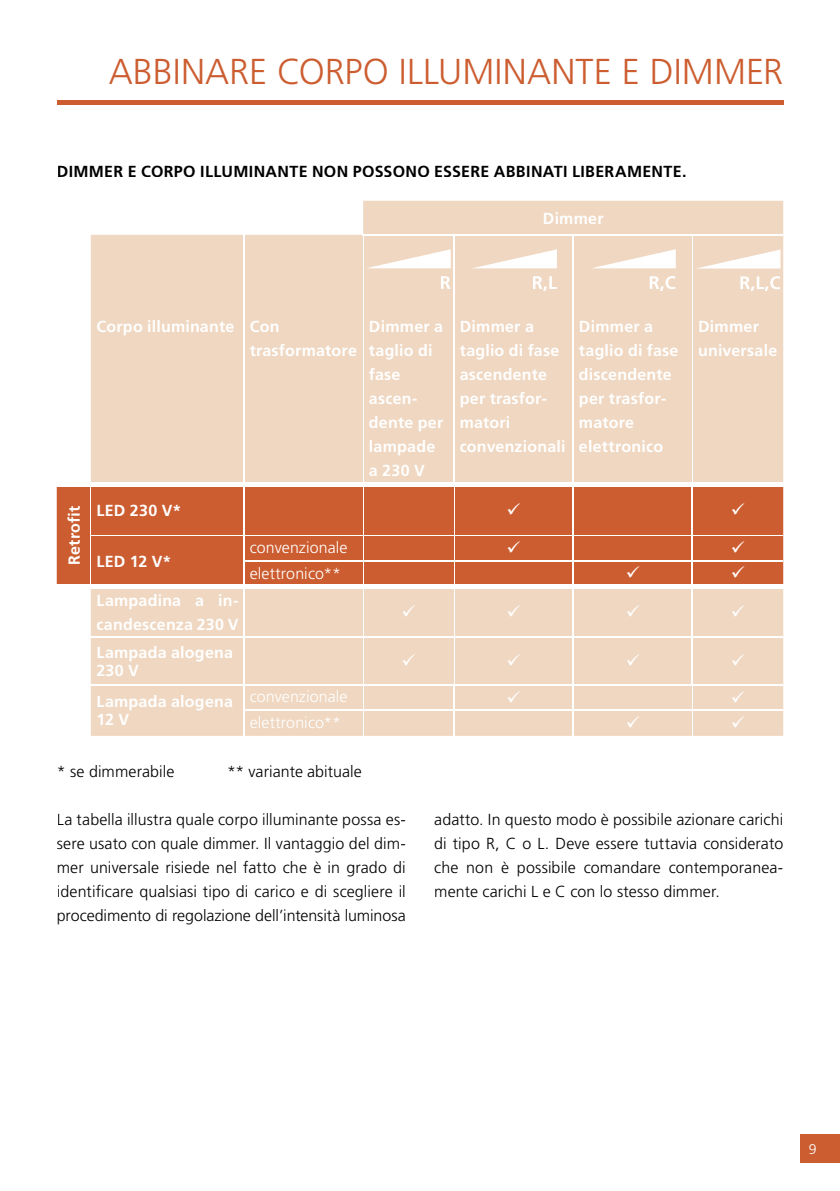
<style>
.page{position:relative;width:840px;height:1191px;background:#fff}
.page>*{position:absolute;margin:0;border:0;box-sizing:border-box;transform-origin:0 0}
.t1{font:300 36px "Frutiger LT Std";color:#cc5d30}
.t2{font:300 16px/24px "Frutiger LT Std";color:#000;text-align:justify}
.t3{font:700 16px/24px "Frutiger LT Std";letter-spacing:.015em;color:#fff}
.t4{font:700 16px "Frutiger LT Std";letter-spacing:.02em;color:#000}
.t5{font:300 16px "Frutiger LT Std";letter-spacing:.005em;color:#fff}
.t6{font:300 14px "Frutiger LT Std";color:#fff}
</style>
<div class="page">
<div style="left:799px;top:1134px;width:40px;height:28px;background:#cc5d30"></div>
<hr style="left:57px;top:101px;width:725px;height:4px;background:#cc5d30">
<div style="left:91px;top:201px;width:691px;height:535px;background:#efd7c1"></div>
<div style="left:57px;top:486px;width:725px;height:98px;background:#cc5d30"></div>
<hr style="left:91px;top:482px;width:152px;height:4px;background:#fff">
<hr style="left:244px;top:482px;width:118px;height:4px;background:#fff">
<hr style="left:363px;top:482px;width:90px;height:4px;background:#fff">
<hr style="left:454px;top:482px;width:118px;height:4px;background:#fff">
<hr style="left:573px;top:482px;width:118px;height:4px;background:#fff">
<hr style="left:692px;top:482px;width:90px;height:4px;background:#fff">
<hr style="left:91px;top:584px;width:152px;height:4px;background:#fff">
<hr style="left:244px;top:584px;width:118px;height:4px;background:#fff">
<hr style="left:363px;top:584px;width:90px;height:4px;background:#fff">
<hr style="left:454px;top:584px;width:118px;height:4px;background:#fff">
<hr style="left:573px;top:584px;width:118px;height:4px;background:#fff">
<hr style="left:692px;top:584px;width:90px;height:4px;background:#fff">
<hr style="left:90px;top:486px;width:1px;height:49px;background:#fff">
<hr style="left:243px;top:484px;width:1px;height:51px;background:#fff">
<hr style="left:362px;top:484px;width:1px;height:51px;background:#fff">
<hr style="left:453px;top:484px;width:1px;height:51px;background:#fff">
<hr style="left:572px;top:484px;width:1px;height:51px;background:#fff">
<hr style="left:691px;top:484px;width:1px;height:51px;background:#fff">
<hr style="left:90px;top:535px;width:154px;height:1px;background:#fff">
<hr style="left:244px;top:535px;width:119px;height:1px;background:#fff">
<hr style="left:363px;top:535px;width:91px;height:1px;background:#fff">
<hr style="left:454px;top:535px;width:119px;height:1px;background:#fff">
<hr style="left:573px;top:535px;width:119px;height:1px;background:#fff">
<hr style="left:692px;top:535px;width:90px;height:1px;background:#fff">
<hr style="left:243px;top:560px;width:120px;height:1px;background:#fff">
<svg style="left:243px;top:536px;width:1px;height:50px"></svg>
<hr style="left:363px;top:560px;width:91px;height:1px;background:#fff">
<svg style="left:362px;top:536px;width:1px;height:50px"></svg>
<hr style="left:454px;top:560px;width:119px;height:1px;background:#fff">
<svg style="left:453px;top:536px;width:1px;height:50px"></svg>
<hr style="left:573px;top:560px;width:119px;height:1px;background:#fff">
<svg style="left:572px;top:536px;width:1px;height:50px"></svg>
<hr style="left:692px;top:560px;width:90px;height:1px;background:#fff">
<svg style="left:691px;top:536px;width:1px;height:50px"></svg>
<svg style="left:90px;top:536px;width:1px;height:48px"></svg>
<hr style="left:243px;top:586px;width:1px;height:51px;background:#fff">
<hr style="left:362px;top:586px;width:1px;height:51px;background:#fff">
<hr style="left:453px;top:586px;width:1px;height:51px;background:#fff">
<hr style="left:572px;top:586px;width:1px;height:51px;background:#fff">
<hr style="left:691px;top:586px;width:1px;height:51px;background:#fff">
<hr style="left:243px;top:638px;width:1px;height:46px;background:#fff">
<hr style="left:362px;top:638px;width:1px;height:46px;background:#fff">
<hr style="left:453px;top:638px;width:1px;height:46px;background:#fff">
<hr style="left:572px;top:638px;width:1px;height:46px;background:#fff">
<hr style="left:691px;top:638px;width:1px;height:46px;background:#fff">
<hr style="left:91px;top:637px;width:153px;height:1px;background:#fff">
<hr style="left:244px;top:637px;width:119px;height:1px;background:#fff">
<hr style="left:363px;top:637px;width:91px;height:1px;background:#fff">
<hr style="left:454px;top:637px;width:119px;height:1px;background:#fff">
<hr style="left:573px;top:637px;width:119px;height:1px;background:#fff">
<hr style="left:692px;top:637px;width:90px;height:1px;background:#fff">
<hr style="left:91px;top:684px;width:153px;height:1px;background:#fff">
<hr style="left:244px;top:684px;width:119px;height:1px;background:#fff">
<hr style="left:363px;top:684px;width:91px;height:1px;background:#fff">
<hr style="left:454px;top:684px;width:119px;height:1px;background:#fff">
<hr style="left:573px;top:684px;width:119px;height:1px;background:#fff">
<hr style="left:692px;top:684px;width:90px;height:1px;background:#fff">
<hr style="left:243px;top:710px;width:120px;height:1px;background:#fff">
<svg style="left:243px;top:685px;width:1px;height:51px"></svg>
<hr style="left:363px;top:710px;width:91px;height:1px;background:#fff">
<svg style="left:362px;top:685px;width:1px;height:51px"></svg>
<hr style="left:454px;top:710px;width:119px;height:1px;background:#fff">
<svg style="left:453px;top:685px;width:1px;height:51px"></svg>
<hr style="left:573px;top:710px;width:119px;height:1px;background:#fff">
<svg style="left:572px;top:685px;width:1px;height:51px"></svg>
<hr style="left:692px;top:710px;width:90px;height:1px;background:#fff">
<svg style="left:691px;top:685px;width:1px;height:51px"></svg>
<hr style="left:243px;top:235px;width:1px;height:79px;background:#fff">
<hr style="left:243px;top:314px;width:1px;height:170px;background:#fff">
<hr style="left:362px;top:234px;width:92px;height:1px;background:#fff">
<hr style="left:454px;top:234px;width:119px;height:1px;background:#fff">
<hr style="left:573px;top:234px;width:119px;height:1px;background:#fff">
<hr style="left:692px;top:234px;width:90px;height:1px;background:#fff">
<hr style="left:362px;top:235px;width:1px;height:79px;background:#fff">
<hr style="left:362px;top:314px;width:1px;height:170px;background:#fff">
<hr style="left:453px;top:235px;width:1px;height:79px;background:#fff">
<hr style="left:572px;top:235px;width:1px;height:79px;background:#fff">
<hr style="left:691px;top:235px;width:1px;height:79px;background:#fff">
<hr style="left:453px;top:314px;width:1px;height:170px;background:#fff">
<hr style="left:572px;top:314px;width:1px;height:170px;background:#fff">
<hr style="left:691px;top:314px;width:1px;height:170px;background:#fff">
<svg style="left:366px;top:249px;width:84px;height:40px"></svg>
<svg style="left:472px;top:249px;width:84px;height:42px"></svg>
<svg style="left:695px;top:249px;width:85px;height:42px"></svg>
<svg style="left:590px;top:249px;width:85px;height:42px"></svg>
<svg style="left:507px;top:503px;width:12px;height:11px"></svg>
<svg style="left:731px;top:503px;width:12px;height:11px"></svg>
<svg style="left:507px;top:541px;width:12px;height:12px"></svg>
<svg style="left:731px;top:541px;width:12px;height:12px"></svg>
<svg style="left:626px;top:566px;width:13px;height:12px"></svg>
<svg style="left:731px;top:566px;width:12px;height:12px"></svg>
<svg style="left:402px;top:605px;width:13px;height:11px"></svg>
<svg style="left:507px;top:605px;width:13px;height:11px"></svg>
<svg style="left:626px;top:605px;width:13px;height:11px"></svg>
<svg style="left:731px;top:605px;width:12px;height:11px"></svg>
<svg style="left:402px;top:654px;width:13px;height:12px"></svg>
<svg style="left:507px;top:654px;width:13px;height:12px"></svg>
<svg style="left:626px;top:654px;width:13px;height:12px"></svg>
<svg style="left:731px;top:654px;width:12px;height:12px"></svg>
<svg style="left:507px;top:690px;width:12px;height:12px"></svg>
<svg style="left:731px;top:690px;width:12px;height:12px"></svg>
<svg style="left:626px;top:716px;width:13px;height:12px"></svg>
<svg style="left:731px;top:716px;width:12px;height:12px"></svg>
<h1 class="t1" style="left:109px;top:51px;width:675px">ABBINARE CORPO ILLUMINANTE E DIMMER</h1>
<p class="t4" style="left:57px;top:162px;width:631px">DIMMER E CORPO ILLUMINANTE NON POSSONO ESSERE ABBINATI LIBERAMENTE.</p>
<p class="t3" style="left:542px;top:206px;width:62px">Dimmer</p>
<p class="t3" style="left:249px;top:314px;width:109px;text-indent:-153px">Corpo illuminante Con trasformatore</p>
<p class="t3" style="left:369px;top:314px;width:76px">Dimmer a taglio di fase ascen&shy;dente per lampade a 230 V</p>
<p class="t3" style="left:459px;top:314px;width:107px">Dimmer a taglio di fase ascendente per trasfor&shy;matori convenzionali</p>
<p class="t3" style="left:578px;top:314px;width:101px">Dimmer a taglio di fase discendente per trasfor&shy;matore elettronico</p>
<p class="t3" style="left:697px;top:314px;width:81px">Dimmer universale</p>
<p class="t3" style="left:62px;top:565px;width:61px;rotate:-90deg">Retrofit</p>
<p class="t3" style="left:96px;top:498px;width:86px">LED 230 V*</p>
<p class="t3" style="left:96px;top:549px;width:76px">LED 12 V*</p>
<p class="t5" style="left:249px;top:538px;width:99px">convenzionale</p>
<p class="t5" style="left:249px;top:564px;width:93px">elettronico**</p>
<p class="t3" style="left:96px;top:588px;width:143px">Lampadina a in&shy;candescenza 230 V</p>
<p class="t3" style="left:96px;top:643px;width:138px;line-height:18px">Lampada alogena<br>230 V</p>
<p class="t3" style="left:96px;top:693px;width:138px;line-height:18px">Lampada alogena<br>12 V</p>
<p class="t5" style="left:249px;top:688px;width:99px">convenzionale</p>
<p class="t5" style="left:249px;top:713px;width:93px">elettronico**</p>
<p class="t2" style="left:57px;top:759px;width:119px">* se dimmerabile</p>
<p class="t2" style="left:227px;top:759px;width:136px">** variante abituale</p>
<p class="t2" style="left:57px;top:807px;width:350px">La tabella illustra quale corpo illuminante possa es&shy;sere usato con quale dimmer. Il vantaggio del dim&shy;mer universale risiede nel fatto che è in grado di identificare qualsiasi tipo di carico e di scegliere il procedimento di regolazione dell’intensità luminosa</p>
<p class="t2" style="left:434px;top:807px;width:350px">adatto. In questo modo è possibile azionare carichi di tipo R, C o L. Deve essere tuttavia considerato che non è possibile comandare contemporanea&shy;mente carichi L e C con lo stesso dimmer.</p>
<p class="t6" style="left:808px;top:1141px;width:9px">9</p>
</div>
